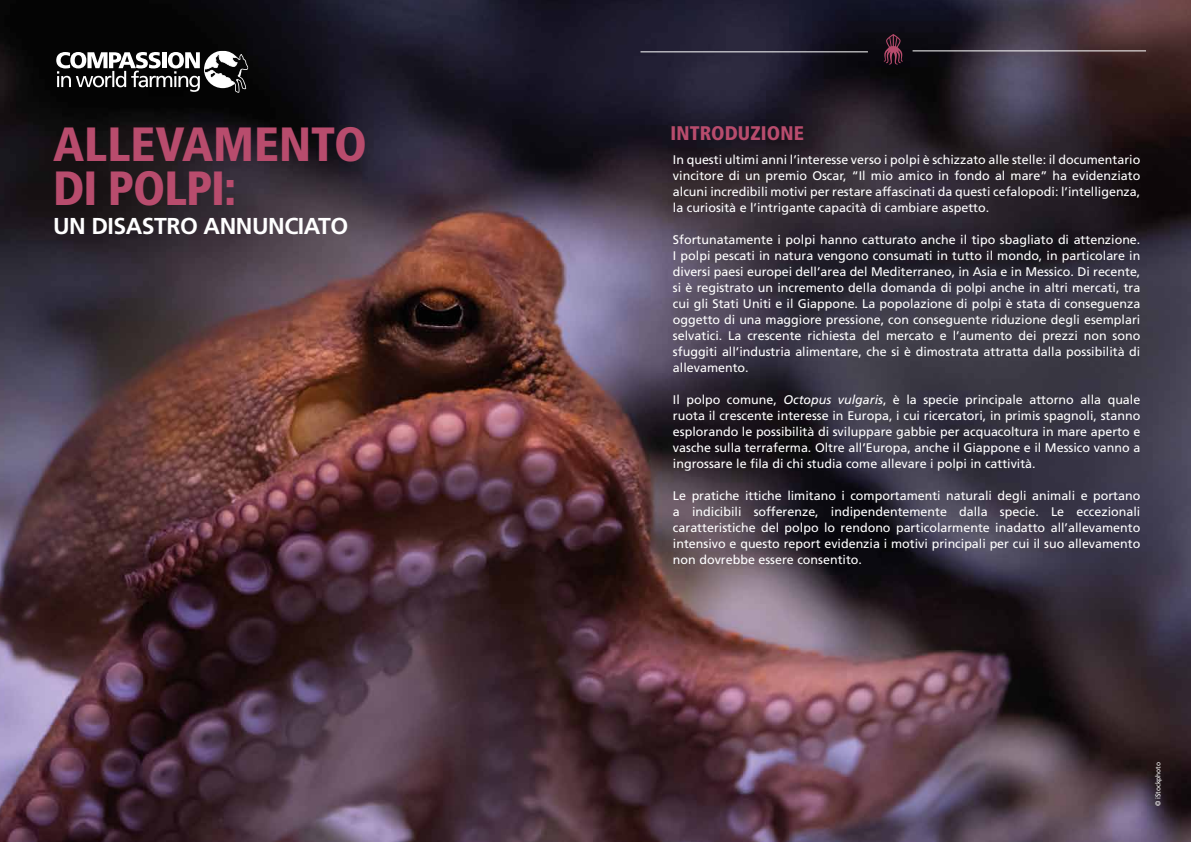
<style>
.page{position:relative;width:1191px;height:842px;background:#fff}
.page>*{position:absolute;margin:0;border:0;box-sizing:border-box;transform-origin:0 0}
.t1{font:900 condensed 48px/44px "Frutiger";color:#b84c6d}
.t2{font:700 23px "Frutiger";letter-spacing:-.02em;color:#fff}
.t3{font:900 condensed 19.7px "Frutiger LT Pro";letter-spacing:.005em;color:#b84c6d}
.t4{font:12.5px/16px "Frutiger LT Pro";color:#fff;text-align:justify}
.t5{font:7px "Frutiger";letter-spacing:-.005em;color:#fff;scale:.95 1}
.s1{font-style:italic}
</style>
<div class="page">
<img style="left:0;top:0;width:1191px;height:842px">
<svg style="left:883px;top:34px;width:20px;height:30px"></svg>
<hr style="left:640px;top:52px;width:228px;height:1px;background:#fff">
<hr style="left:912px;top:51px;width:234px;height:1px;background:#fff">
<svg style="left:56px;top:51px;width:192px;height:50px"></svg>
<h1 class="t1" style="left:53px;top:122px;width:315px">ALLEVAMENTO<br>DI POLPI:</h1>
<h2 class="t2" style="left:53px;top:212px;width:297px">UN DISASTRO ANNUNCIATO</h2>
<h3 class="t3" style="left:670px;top:122px;width:135px">INTRODUZIONE</h3>
<p class="t4" style="left:673px;top:152px;width:469px">In questi ultimi anni l’interesse verso i polpi è schizzato alle stelle: il documentario vincitore di un premio Oscar, “Il mio amico in fondo al mare” ha evidenziato alcuni incredibili motivi per restare affascinati da questi cefalopodi: l’intelligenza, la curiosità e l’intrigante capacità di cambiare aspetto.</p>
<p class="t4" style="left:673px;top:232px;width:469px">Sfortunatamente i polpi hanno catturato anche il tipo sbagliato di attenzione.<br>I polpi pescati in natura vengono consumati in tutto il mondo, in particolare in diversi paesi europei dell’area del Mediterraneo, in Asia e in Messico. Di recente, si è registrato un incremento della domanda di polpi anche in altri mercati, tra cui gli Stati Uniti e il Giappone. La popolazione di polpi è stata di conseguenza oggetto di una maggiore pressione, con conseguente riduzione degli esemplari selvatici. La crescente richiesta del mercato e l’aumento dei prezzi non sono sfuggiti all’industria alimentare, che si è dimostrata attratta dalla possibilità di allevamento.</p>
<p class="t4" style="left:673px;top:392px;width:469px">Il polpo comune, <span class="s1">Octopus vulgaris</span>, è la specie principale attorno alla quale ruota il crescente interesse in Europa, i cui ricercatori, in primis spagnoli, stanno esplorando le possibilità di sviluppare gabbie per acquacoltura in mare aperto e vasche sulla terraferma. Oltre all’Europa, anche il Giappone e il Messico vanno a ingrossare le fila di chi studia come allevare i polpi in cattività.</p>
<p class="t4" style="left:673px;top:488px;width:469px">Le pratiche ittiche limitano i comportamenti naturali degli animali e portano a indicibili sofferenze, indipendentemente dalla specie. Le eccezionali caratteristiche del polpo lo rendono particolarmente inadatto all’allevamento intensivo e questo report evidenzia i motivi principali per cui il suo allevamento non dovrebbe essere consentito.</p>
<p class="t5" style="left:1153px;top:806px;width:48px;rotate:-90deg">© iStockphoto</p>
</div>
